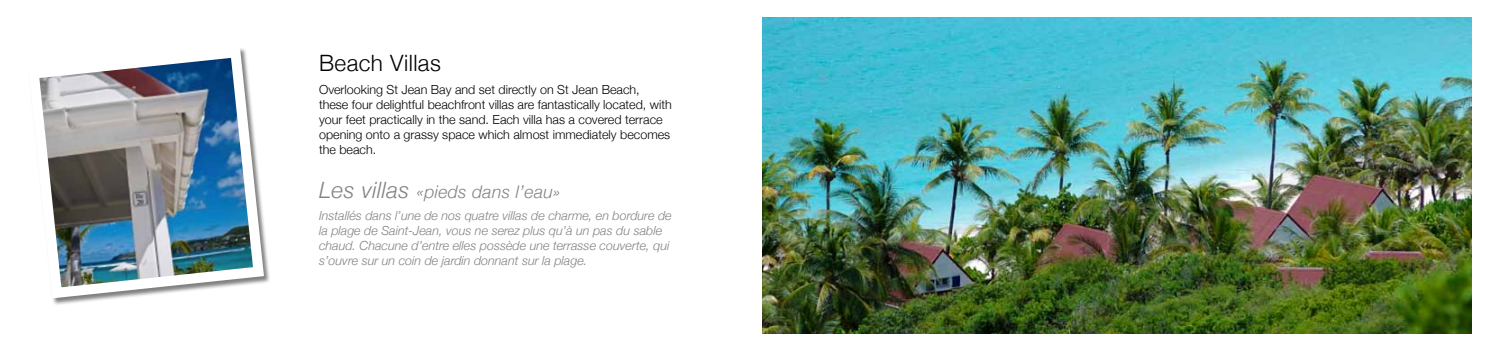
<style>
.page{position:relative;width:1489px;height:351px;background:#fff}
.page>*{position:absolute;margin:0;border:0;box-sizing:border-box;transform-origin:0 0}
.t1{font:300 22.5px "Helvetica Neue";letter-spacing:.02em;color:#000}
.t2{font:italic 300 17.5px "Helvetica Neue";letter-spacing:.02em;color:#808285}
.t3{font:300 12.5px/15px "Helvetica Neue";color:#000}
.t4{font:italic 300 12.5px/15px "Helvetica Neue";color:#808285}
.s1{font-size:22.5px}
</style>
<div class="page">
<img style="left:762px;top:18px;width:708px;height:315px">
<img style="left:39px;top:48px;width:230px;height:256px">
<h1 class="t1" style="left:319px;top:45px;width:123px">Beach Villas</h1>
<p class="t3" style="left:319px;top:81px;width:354px">Overlooking St Jean Bay and set directly on St Jean Beach, these four delightful beachfront villas are fantastically located, with your feet practically in the sand. Each villa has a covered terrace opening onto a grassy space which almost immediately becomes the beach.</p>
<h2 class="t2" style="left:319px;top:178px;width:243px"><span class="s1">Les villas</span> «pieds dans l’eau»</h2>
<p class="t4" style="left:319px;top:207px;width:354px">Installés dans l’une de nos quatre villas de charme, en bordure de la plage de Saint-Jean, vous ne serez plus qu’à un pas du sable chaud. Chacune d’entre elles possède une terrasse couverte, qui s’ouvre sur un coin de jardin donnant sur la plage.</p>
</div>
